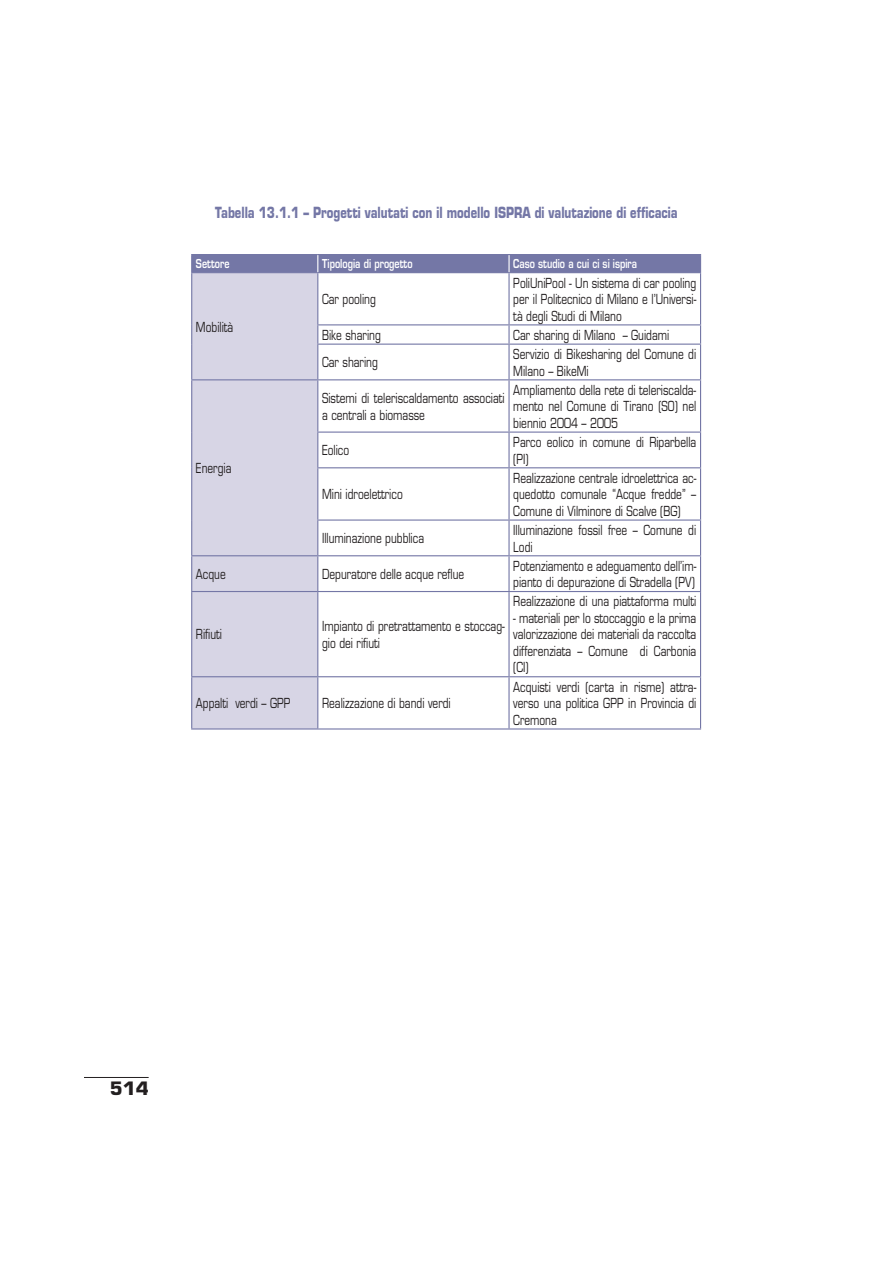
<style>
.page{position:relative;width:893px;height:1263px;background:#fff}
.page>*{position:absolute;margin:0;border:0;box-sizing:border-box;transform-origin:0 0}
.t1{font:700 18px "Eurostile";color:#231f20}
.t2{font:700 15px "Eurostile";color:#7477a6;scale:.75 1}
.t3{font:13.5px/16.5px "Eurostile";color:#231f20;scale:.75 1}
.t4{font:600 12px "Eurostile";color:#fff;scale:.75 1}
</style>
<div class="page">
<hr style="left:85px;top:1077px;width:64px;height:1px;background:#231f20">
<div style="left:192px;top:273px;width:125px;height:455px;background:#d7d5e5"></div>
<hr style="left:191px;top:254px;width:127px;height:1px;background:#7477a6">
<hr style="left:318px;top:254px;width:383px;height:1px;background:#7477a6">
<hr style="left:191px;top:273px;width:1px;height:52px;background:#7477a6">
<hr style="left:317px;top:273px;width:1px;height:51px;background:#7477a6">
<hr style="left:508px;top:273px;width:2px;height:51px;background:#7477a6">
<hr style="left:700px;top:273px;width:1px;height:51px;background:#7477a6">
<svg style="left:191px;top:325px;width:1px;height:19px"></svg>
<hr style="left:317px;top:324px;width:192px;height:1px;background:#7477a6">
<svg style="left:317px;top:325px;width:1px;height:19px"></svg>
<hr style="left:509px;top:324px;width:192px;height:1px;background:#7477a6">
<svg style="left:508px;top:325px;width:2px;height:19px"></svg>
<svg style="left:700px;top:325px;width:1px;height:19px"></svg>
<hr style="left:191px;top:344px;width:1px;height:35px;background:#7477a6">
<hr style="left:317px;top:344px;width:192px;height:1px;background:#7477a6">
<hr style="left:317px;top:345px;width:1px;height:34px;background:#7477a6">
<hr style="left:509px;top:344px;width:192px;height:1px;background:#7477a6">
<hr style="left:508px;top:345px;width:2px;height:34px;background:#7477a6">
<hr style="left:700px;top:345px;width:1px;height:34px;background:#7477a6">
<hr style="left:191px;top:379px;width:127px;height:1px;background:#7477a6">
<hr style="left:191px;top:380px;width:1px;height:52px;background:#7477a6">
<hr style="left:318px;top:379px;width:191px;height:1px;background:#7477a6">
<hr style="left:317px;top:380px;width:1px;height:52px;background:#7477a6">
<hr style="left:509px;top:379px;width:192px;height:1px;background:#7477a6">
<hr style="left:508px;top:380px;width:2px;height:52px;background:#7477a6">
<hr style="left:700px;top:380px;width:1px;height:52px;background:#7477a6">
<hr style="left:191px;top:432px;width:1px;height:36px;background:#7477a6">
<hr style="left:317px;top:432px;width:192px;height:1px;background:#7477a6">
<hr style="left:317px;top:433px;width:1px;height:34px;background:#7477a6">
<hr style="left:509px;top:432px;width:192px;height:1px;background:#7477a6">
<hr style="left:508px;top:433px;width:2px;height:34px;background:#7477a6">
<hr style="left:700px;top:433px;width:1px;height:34px;background:#7477a6">
<hr style="left:191px;top:468px;width:1px;height:52px;background:#7477a6">
<hr style="left:317px;top:467px;width:192px;height:1px;background:#7477a6">
<hr style="left:317px;top:468px;width:1px;height:52px;background:#7477a6">
<hr style="left:509px;top:467px;width:192px;height:1px;background:#7477a6">
<hr style="left:508px;top:468px;width:2px;height:52px;background:#7477a6">
<hr style="left:700px;top:468px;width:1px;height:52px;background:#7477a6">
<hr style="left:191px;top:520px;width:1px;height:35px;background:#7477a6">
<hr style="left:317px;top:520px;width:192px;height:1px;background:#7477a6">
<hr style="left:317px;top:521px;width:1px;height:34px;background:#7477a6">
<hr style="left:509px;top:520px;width:192px;height:1px;background:#7477a6">
<hr style="left:508px;top:521px;width:2px;height:34px;background:#7477a6">
<hr style="left:700px;top:521px;width:1px;height:34px;background:#7477a6">
<hr style="left:191px;top:555px;width:127px;height:1px;background:#7477a6">
<hr style="left:191px;top:556px;width:1px;height:35px;background:#7477a6">
<hr style="left:318px;top:555px;width:191px;height:1px;background:#7477a6">
<hr style="left:317px;top:556px;width:1px;height:35px;background:#7477a6">
<hr style="left:509px;top:555px;width:192px;height:1px;background:#7477a6">
<hr style="left:508px;top:556px;width:2px;height:35px;background:#7477a6">
<hr style="left:700px;top:556px;width:1px;height:35px;background:#7477a6">
<hr style="left:191px;top:591px;width:127px;height:1px;background:#7477a6">
<hr style="left:191px;top:592px;width:1px;height:84px;background:#7477a6">
<hr style="left:318px;top:591px;width:191px;height:1px;background:#7477a6">
<hr style="left:317px;top:592px;width:1px;height:84px;background:#7477a6">
<hr style="left:509px;top:591px;width:192px;height:1px;background:#7477a6">
<hr style="left:508px;top:592px;width:2px;height:84px;background:#7477a6">
<hr style="left:700px;top:592px;width:1px;height:84px;background:#7477a6">
<hr style="left:191px;top:676px;width:127px;height:1px;background:#7477a6">
<hr style="left:191px;top:677px;width:1px;height:51px;background:#7477a6">
<hr style="left:318px;top:676px;width:191px;height:1px;background:#7477a6">
<hr style="left:317px;top:677px;width:1px;height:51px;background:#7477a6">
<hr style="left:509px;top:676px;width:192px;height:1px;background:#7477a6">
<hr style="left:508px;top:677px;width:2px;height:51px;background:#7477a6">
<hr style="left:700px;top:677px;width:1px;height:51px;background:#7477a6">
<hr style="left:191px;top:728px;width:510px;height:2px;background:#7477a6">
<div style="left:191px;top:255px;width:510px;height:18px;background:#7477a6"></div>
<p class="t2" style="left:215px;top:207px;width:618px">Tabella 13.1.1 – Progetti valutati con il modello ISPRA di valutazione di efficacia</p>
<p class="t4" style="left:196px;top:259px;width:46px">Settore</p>
<p class="t4" style="left:322px;top:259px;width:122px">Tipologia di progetto</p>
<p class="t4" style="left:513px;top:259px;width:167px">Caso studio a cui ci si ispira</p>
<p class="t3" style="left:196px;top:320px;width:51px">Mobilità</p>
<p class="t3" style="left:196px;top:461px;width:49px">Energia</p>
<p class="t3" style="left:322px;top:292px;width:73px">Car pooling</p>
<p class="t3" style="left:513px;top:276px;width:246px;text-align:justify">PoliUniPool - Un sistema di car pooling per il Politecnico di Milano e l’Universi&shy;tà degli Studi di Milano</p>
<p class="t3" style="left:322px;top:328px;width:80px">Bike sharing</p>
<p class="t3" style="left:513px;top:328px;width:209px">Car sharing di Milano – Guidami</p>
<p class="t3" style="left:322px;top:356px;width:76px">Car sharing</p>
<p class="t3" style="left:513px;top:347px;width:245px">Servizio di Bikesharing del Comune di<br>Milano – BikeMi</p>
<p class="t3" style="left:322px;top:391px;width:245px">Sistemi di teleriscaldamento associati a centrali a biomasse</p>
<p class="t3" style="left:513px;top:383px;width:246px;text-align:justify">Ampliamento della rete di teleriscalda&shy;mento nel Comune di Tirano (SO) nel biennio 2004 – 2005</p>
<p class="t3" style="left:322px;top:444px;width:38px">Eolico</p>
<p class="t3" style="left:513px;top:435px;width:245px">Parco eolico in comune di Riparbella (PI)</p>
<p class="t3" style="left:322px;top:488px;width:109px">Mini idroelettrico</p>
<p class="t3" style="left:513px;top:471px;width:245px;text-align:justify">Realizzazione centrale idroelettrica ac&shy;quedotto comunale “Acque fredde” – Comune di Vilminore di Scalve (BG)</p>
<p class="t3" style="left:322px;top:532px;width:138px">Illuminazione pubblica</p>
<p class="t3" style="left:513px;top:523px;width:245px">Illuminazione fossil free – Comune di<br>Lodi</p>
<p class="t3" style="left:196px;top:567px;width:41px">Acque</p>
<p class="t3" style="left:322px;top:567px;width:191px">Depuratore delle acque reflue</p>
<p class="t3" style="left:513px;top:559px;width:245px">Potenziamento e adeguamento dell’im&shy;pianto di depurazione di Stradella (PV)</p>
<p class="t3" style="left:196px;top:628px;width:36px">Rifiuti</p>
<p class="t3" style="left:322px;top:619px;width:245px">Impianto di pretrattamento e stoccag&shy;gio dei rifiuti</p>
<p class="t3" style="left:513px;top:595px;width:245px">Realizzazione di una piattaforma multi</p>
<p class="t3" style="left:513px;top:611px;width:246px;text-align:justify">- materiali per lo stoccaggio e la prima valorizzazione dei materiali da raccolta differenziata – Comune di Carbonia (CI)</p>
<p class="t3" style="left:196px;top:696px;width:128px">Appalti verdi – GPP</p>
<p class="t3" style="left:322px;top:696px;width:173px">Realizzazione di bandi verdi</p>
<p class="t3" style="left:513px;top:680px;width:245px;text-align:justify">Acquisti verdi (carta in risme) attra&shy;verso una politica GPP in Provincia di Cremona</p>
<h1 class="t1" style="left:110px;top:1082px;width:40px">514</h1>
</div>
